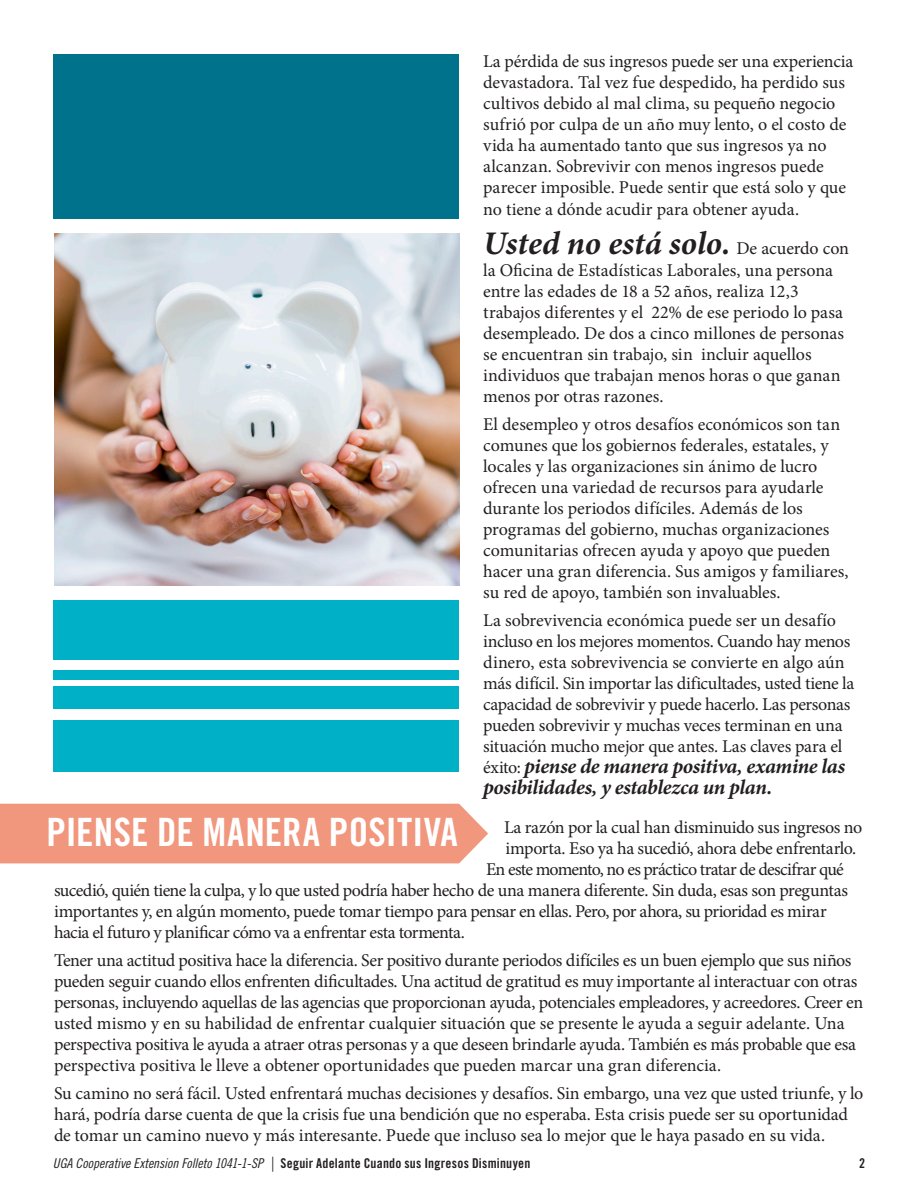
<style>
.page{position:relative;width:918px;height:1188px;background:#fff}
.page>*{position:absolute;margin:0;border:0;box-sizing:border-box;transform-origin:0 0}
.t1{font:39px "Trade Gothic LT Std Bd Cn 20";letter-spacing:.005em;color:#fff}
.t2{font:italic 700 33px "Minion Pro";color:#231f20}
.t3{font:italic 700 21px/21px "Minion Pro";letter-spacing:-.02em;color:#231f20}
.t4{font:18px/21px "Minion Pro";letter-spacing:-.01em;color:#231f20}
.t5{font:18px "Minion Pro";letter-spacing:-.03em;color:#231f20}
.t6{font:18px "Minion Pro";letter-spacing:-.04em;color:#231f20}
.t7{font:13.5px "Trade Gothic LT Std Bd Cn 20";letter-spacing:.015em;color:#231f20}
.s1{font-weight:400;font-style:normal;font-size:18px}
.s2{font-family:"Trade Gothic LT Std Cn 18 Obl"}
</style>
<div class="page">
<img style="left:54px;top:233px;width:405px;height:352px">
<div style="left:54px;top:55px;width:405px;height:164px;background:#00728c"></div>
<div style="left:54px;top:600px;width:405px;height:60px;background:#00b0c6"></div>
<div style="left:54px;top:720px;width:405px;height:52px;background:#00b0c6"></div>
<div style="left:54px;top:687px;width:405px;height:22px;background:#00b0c6"></div>
<div style="left:54px;top:670px;width:405px;height:10px;background:#00b0c6"></div>
<div style="left:0;top:804px;width:488px;height:59px;background:#f1977e"></div>
<p class="t4" style="left:483px;top:51px;width:372px">La pérdida de sus ingresos puede ser una experiencia devastadora. Tal vez fue despedido, ha perdido sus cultivos debido al mal clima, su pequeño negocio sufrió por culpa de un año muy lento, o el costo de vida ha aumentado tanto que sus ingresos ya no alcanzan. Sobrevivir con menos ingresos puede parecer imposible. Puede sentir que está solo y que no tiene a dónde acudir para obtener ayuda.</p>
<p class="t2" style="left:483px;top:220px;width:367px">Usted no está solo. <span class="s1">De acuerdo con</span></p>
<p class="t4" style="left:483px;top:260px;width:362px">la Oficina de Estadísticas Laborales, una persona entre las edades de 18 a 52 años, realiza 12,3 trabajos diferentes y el 22% de ese periodo lo pasa desempleado. De dos a cinco millones de personas se encuentran sin trabajo, sin incluir aquellos individuos que trabajan menos horas o que ganan menos por otras razones.</p>
<p class="t4" style="left:483px;top:414px;width:367px">El desempleo y otros desafíos económicos son tan comunes que los gobiernos federales, estatales, y locales y las organizaciones sin ánimo de lucro ofrecen una variedad de recursos para ayudarle durante los periodos difíciles. Además de los programas del gobierno, muchas organizaciones comunitarias ofrecen ayuda y apoyo que pueden hacer una gran diferencia. Sus amigos y familiares, su red de apoyo, también son invaluables.</p>
<p class="t4" style="left:483px;top:609px;width:373px">La sobrevivencia económica puede ser un desafío incluso en los mejores momentos. Cuando hay menos dinero, esta sobrevivencia se convierte en algo aún más difícil. Sin importar las dificultades, usted tiene la capacidad de sobrevivir y puede hacerlo. Las personas pueden sobrevivir y muchas veces terminan en una situación mucho mejor que antes. Las claves para el</p>
<p class="t3" style="left:483px;top:755px;width:364px"><span class="s1">éxito:</span> piense de manera positiva, examine las posibilidades, y establezca un plan.</p>
<p class="t1" style="left:46px;top:808px;width:413px">PIENSE DE MANERA POSITIVA</p>
<p class="t4" style="left:504px;top:817px;width:360px">La razón por la cual han disminuido sus ingresos no</p>
<p class="t4" style="left:506px;top:838px;width:352px">importa. Eso ya ha sucedió, ahora debe enfrentarlo.</p>
<p class="t6" style="left:486px;top:858px;width:359px">En este momento, no es práctico tratar de descifrar qué</p>
<p class="t5" style="left:54px;top:879px;width:796px">sucedió, quién tiene la culpa, y lo que usted podría haber hecho de una manera diferente. Sin duda, esas son preguntas</p>
<p class="t5" style="left:54px;top:900px;width:774px">importantes y, en algún momento, puede tomar tiempo para pensar en ellas. Pero, por ahora, su prioridad es mirar</p>
<p class="t5" style="left:54px;top:921px;width:412px">hacia el futuro y planificar cómo va a enfrentar esta tormenta.</p>
<p class="t4" style="left:54px;top:950px;width:811px">Tener una actitud positiva hace la diferencia. Ser positivo durante periodos difíciles es un buen ejemplo que sus niños pueden seguir cuando ellos enfrenten dificultades. Una actitud de gratitud es muy importante al interactuar con otras personas, incluyendo aquellas de las agencias que proporcionan ayuda, potenciales empleadores, y acreedores. Creer en usted mismo y en su habilidad de enfrentar cualquier situación que se presente le ayuda a seguir adelante. Una perspectiva positiva le ayuda a atraer otras personas y a que deseen brindarle ayuda. También es más probable que esa perspectiva positiva le lleve a obtener oportunidades que pueden marcar una gran diferencia.</p>
<p class="t4" style="left:54px;top:1083px;width:811px">Su camino no será fácil. Usted enfrentará muchas decisiones y desafíos. Sin embargo, una vez que usted triunfe, y lo hará, podría darse cuenta de que la crisis fue una bendición que no esperaba. Esta crisis puede ser su oportunidad de tomar un camino nuevo y más interesante. Puede que incluso sea lo mejor que le haya pasado en su vida.</p>
<p class="t7" style="left:53px;top:1155px;width:479px"><span class="s2">UGA Cooperative Extension Folleto 1041-1-SP |</span> Seguir Adelante Cuando sus Ingresos Disminuyen</p>
<p class="t7" style="left:859px;top:1155px;width:7px">2</p>
</div>
